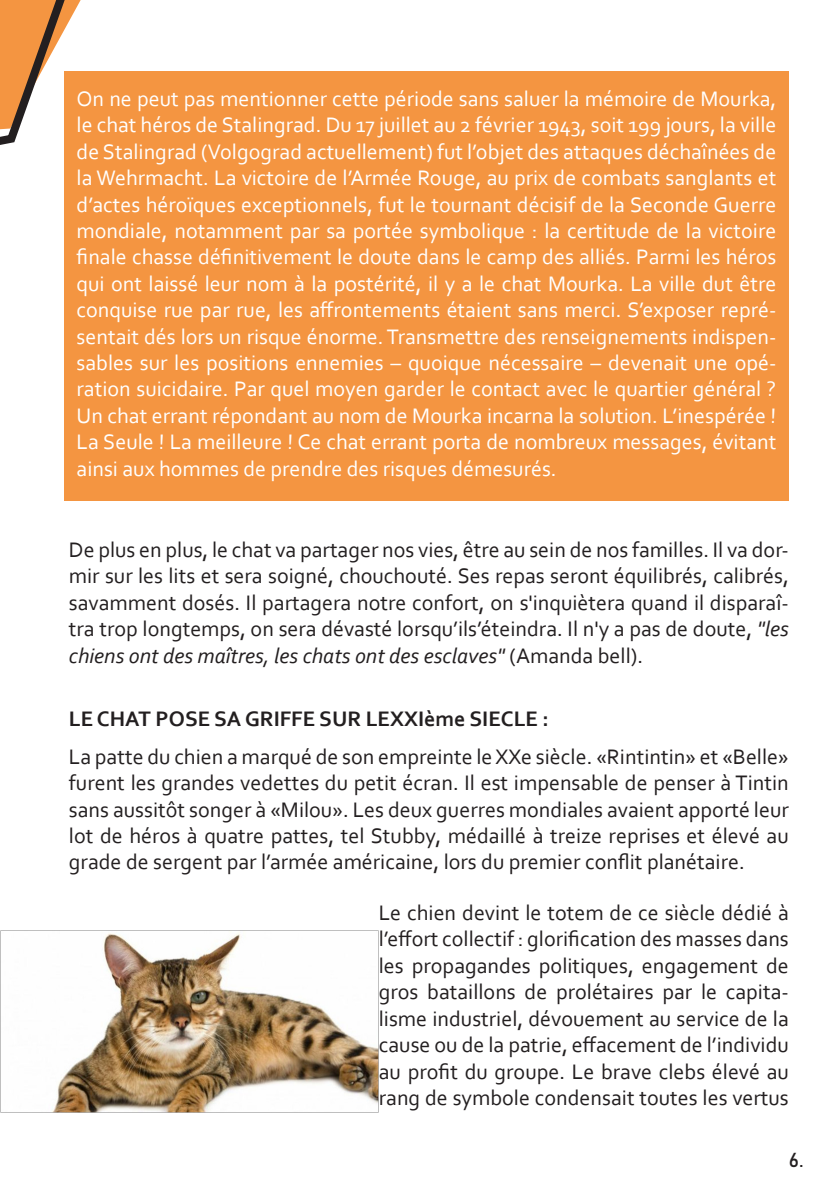
<style>
.page{position:relative;width:840px;height:1191px;background:#fff}
.page>*{position:absolute;margin:0;border:0;box-sizing:border-box;transform-origin:0 0}
.t1{font:22px/26.4px "Corbel";color:#231f20;text-align:justify}
.t2{font:22px/26.4px "Corbel";color:#fff;text-align:justify}
.t3{font:700 22px "Corbel";color:#231f20}
.t4{font:20px "Bahnschrift";color:#231f20}
.s1{font-style:italic}
</style>
<div class="page">
<svg style="left:0;top:0;width:81px;height:145px"></svg>
<div style="left:64px;top:71px;width:724px;height:429px;background:#f49541"></div>
<img style="left:0;top:930px;width:378px;height:182px">
<p class="t2" style="left:76px;top:85px;width:701px">On ne peut pas mentionner cette période sans saluer la mémoire de Mourka, le chat héros de Stalingrad. Du 17 juillet au 2 février 1943, soit 199 jours, la ville de Stalingrad (Volgograd actuellement) fut l’objet des attaques déchaînées de la Wehrmacht. La victoire de l’Armée Rouge, au prix de combats sanglants et d’actes héroïques exceptionnels, fut le tournant décisif de la Seconde Guerre mondiale, notamment par sa portée symbolique : la certitude de la victoire finale chasse définitivement le doute dans le camp des alliés. Parmi les héros qui ont laissé leur nom à la postérité, il y a le chat Mourka. La ville dut être conquise rue par rue, les affrontements étaient sans merci. S’exposer repré&shy;sentait dés lors un risque énorme. Transmettre des renseignements indispen&shy;sables sur les positions ennemies – quoique nécessaire – devenait une opé&shy;ration suicidaire. Par quel moyen garder le contact avec le quartier général ?<br>Un chat errant répondant au nom de Mourka incarna la solution. L’inespérée !<br>La Seule ! La meilleure ! Ce chat errant porta de nombreux messages, évitant ainsi aux hommes de prendre des risques démesurés.</p>
<p class="t1" style="left:69px;top:536px;width:721px">De plus en plus, le chat va partager nos vies, être au sein de nos familles. Il va dor&shy;mir sur les lits et sera soigné, chouchouté. Ses repas seront équilibrés, calibrés, savamment dosés. Il partagera notre confort, on s'inquiètera quand il disparaî&shy;tra trop longtemps, on sera dévasté lorsqu’ils’éteindra. Il n'y a pas de doute, <span class="s1">"les chiens ont des maîtres, les chats ont des esclaves"</span> (Amanda bell).</p>
<p class="t3" style="left:69px;top:705px;width:481px">LE CHAT POSE SA GRIFFE SUR LEXXIème SIECLE :</p>
<p class="t1" style="left:69px;top:742px;width:721px">La patte du chien a marqué de son empreinte le XXe siècle. «Rintintin» et «Belle» furent les grandes vedettes du petit écran. Il est impensable de penser à Tintin sans aussitôt songer à «Milou». Les deux guerres mondiales avaient apporté leur lot de héros à quatre pattes, tel Stubby, médaillé à treize reprises et élevé au grade de sergent par l’armée américaine, lors du premier conflit planétaire.</p>
<p class="t1" style="left:378px;top:899px;width:411px">Le chien devint le totem de ce siècle dédié à l’effort collectif : glorification des masses dans les propagandes politiques, engagement de gros bataillons de prolétaires par le capita&shy;lisme industriel, dévouement au service de la cause ou de la patrie, effacement de l’individu au profit du groupe. Le brave clebs élevé au rang de symbole condensait toutes les vertus</p>
<p class="t4" style="left:788px;top:1147px;width:16px">6.</p>
</div>
